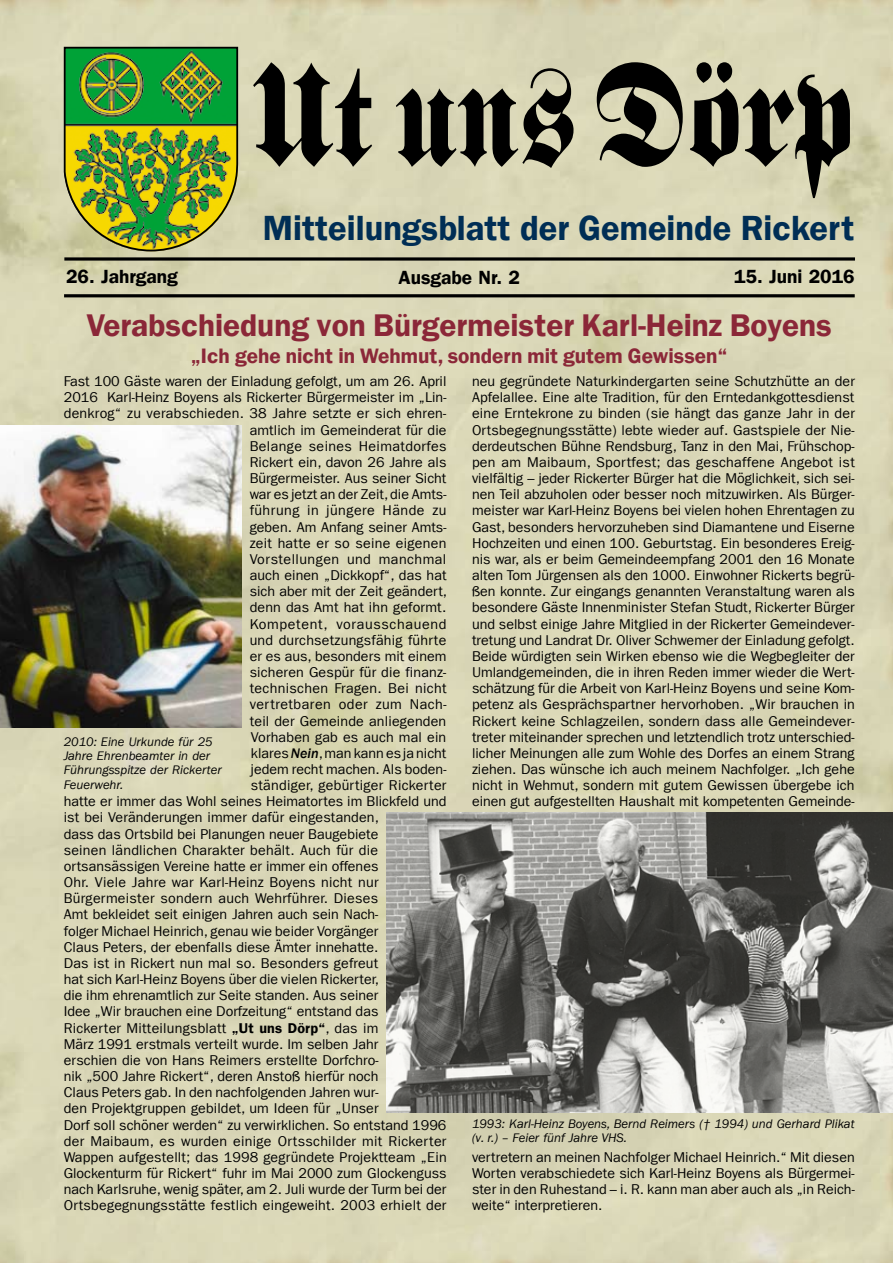
<style>
.page{position:relative;width:893px;height:1263px;background:#dbd8b7}
.page>*{position:absolute;margin:0;border:0;box-sizing:border-box;transform-origin:0 0}
.t1{font:143.25px "Fette Fraktur LT Std";color:#000;scale:.8 1}
.t2{font:35.1px "Franklin Gothic LT Com Dm";color:#002e55}
.t3{font:31.5px "Franklin Gothic LT Com Dm";color:#8b2738}
.t4{font:21px "Franklin Gothic LT Com Dm";color:#8b2738}
.t5{font:19.2px "Franklin Gothic LT Com Dm";color:#000}
.t6{font:14.25px/16.2px "Franklin Gothic LT Com";color:#000;text-align:justify}
.t7{font:14.25px "Franklin Gothic LT Com";letter-spacing:.02em;color:#000}
.t8{font:14.25px "Franklin Gothic LT Com";letter-spacing:.03em;color:#000}
.t9{font:14.25px "Franklin Gothic LT Com";letter-spacing:.025em;color:#000}
.t10{font:14.25px "Franklin Gothic LT Com";letter-spacing:.045em;color:#000}
.t11{font:14.25px "Franklin Gothic LT Com";letter-spacing:.035em;color:#000}
.t12{font:italic 12.75px/14.2px "Franklin Gothic LT Com";color:#000}
.s1{font-weight:500;font-style:italic}
.s2{font-family:"Franklin Gothic LT Com Dm"}
</style>
<div class="page">
<svg style="left:64px;top:257px;width:791px;height:4px;background:#2b2a24"></svg>
<hr style="left:64px;top:294px;width:791px;height:3px;background:#000">
<img style="left:63px;top:46px;width:176px;height:206px">
<img style="left:0;top:425px;width:241px;height:302px">
<img style="left:387px;top:812px;width:506px;height:300px">
<h1 class="t1" style="left:256px;top:34px;width:750px">Ut uns Dörp</h1>
<h2 class="t2" style="left:263px;top:207px;width:593px">Mitteilungsblatt der Gemeinde Rickert</h2>
<h3 class="t5" style="left:66px;top:265px;width:113px">26. Jahrgang</h3>
<h3 class="t5" style="left:398px;top:266px;width:123px">Ausgabe Nr. 2</h3>
<h3 class="t5" style="left:734px;top:265px;width:122px">15. Juni 2016</h3>
<h3 class="t3" style="left:87px;top:306px;width:747px">Verabschiedung von Bürgermeister Karl-Heinz Boyens</h3>
<h3 class="t4" style="left:191px;top:343px;width:538px">„Ich gehe nicht in Wehmut, sondern mit gutem Gewissen“</h3>
<p class="t6" style="left:472px;top:373px;width:384px">neu gegründete Naturkindergarten seine Schutzhütte an der Apfelallee. Eine alte Tradition, für den Erntedankgottesdienst eine Erntekrone zu binden (sie hängt das ganze Jahr in der Ortsbegegnungsstätte) lebte wieder auf. Gastspiele der Nie&shy;derdeutschen Bühne Rendsburg, Tanz in den Mai, Frühschop&shy;pen am Maibaum, Sportfest; das geschaffene Angebot ist vielfältig – jeder Rickerter Bürger hat die Möglichkeit, sich sei&shy;nen Teil abzuholen oder besser noch mitzuwirken. Als Bürger&shy;meister war Karl-Heinz Boyens bei vielen hohen Ehrentagen zu Gast, besonders hervorzuheben sind Diamantene und Eiserne Hochzeiten und einen 100. Geburtstag. Ein besonderes Ereig&shy;nis war, als er beim Gemeindeempfang 2001 den 16 Monate alten Tom Jürgensen als den 1000. Einwohner Rickerts begrü&shy;ßen konnte. Zur eingangs genannten Veranstaltung waren als besondere Gäste Innenminister Stefan Studt, Rickerter Bürger und selbst einige Jahre Mitglied in der Rickerter Gemeindever&shy;tretung und Landrat Dr. Oliver Schwemer der Einladung gefolgt.<br>Beide würdigten sein Wirken ebenso wie die Wegbegleiter der Umlandgemeinden, die in ihren Reden immer wieder die Wert&shy;schätzung für die Arbeit von Karl-Heinz Boyens und seine Kom&shy;petenz als Gesprächspartner hervorhoben. „Wir brauchen in Rickert keine Schlagzeilen, sondern dass alle Gemeindever&shy;treter miteinander sprechen und letztendlich trotz unterschied&shy;licher Meinungen alle zum Wohle des Dorfes an einem Strang ziehen. Das wünsche ich auch meinem Nachfolger. „Ich gehe nicht in Wehmut, sondern mit gutem Gewissen übergebe ich einen gut aufgestellten Haushalt mit kompetenten Gemeinde-</p>
<p class="t6" style="left:64px;top:373px;width:384px">Fast 100 Gäste waren der Einladung gefolgt, um am 26. April</p>
<p class="t6" style="left:64px;top:389px;width:384px">2016 Karl-Heinz Boyens als Rickerter Bürgermeister im „Lin-</p>
<p class="t6" style="left:64px;top:406px;width:384px">denkrog“ zu verabschieden. 38 Jahre setzte er sich ehren-</p>
<p class="t6" style="left:250px;top:422px;width:198px">amtlich im Gemeinderat für die</p>
<p class="t9" style="left:250px;top:438px;width:198px">Belange seines Heimatdorfes</p>
<p class="t6" style="left:250px;top:454px;width:198px">Rickert ein, davon 26 Jahre als</p>
<p class="t6" style="left:250px;top:470px;width:198px">Bürgermeister. Aus seiner Sicht</p>
<p class="t6" style="left:250px;top:486px;width:198px">war es jetzt an der Zeit, die Amts-</p>
<p class="t8" style="left:250px;top:502px;width:198px">führung in jüngere Hände zu</p>
<p class="t6" style="left:250px;top:519px;width:198px">geben. Am Anfang seiner Amts-</p>
<p class="t6" style="left:250px;top:535px;width:198px">zeit hatte er so seine eigenen</p>
<p class="t8" style="left:250px;top:551px;width:198px">Vorstellungen und manchmal</p>
<p class="t6" style="left:250px;top:567px;width:198px">auch einen „Dickkopf“, das hat</p>
<p class="t6" style="left:250px;top:583px;width:199px">sich aber mit der Zeit geändert,</p>
<p class="t6" style="left:250px;top:599px;width:198px">denn das Amt hat ihn geformt.</p>
<p class="t10" style="left:250px;top:615px;width:198px">Kompetent, vorausschauend</p>
<p class="t6" style="left:250px;top:632px;width:198px">und durchsetzungsfähig führte</p>
<p class="t6" style="left:250px;top:648px;width:198px">er es aus, besonders mit einem</p>
<p class="t6" style="left:250px;top:664px;width:198px">sicheren Gespür für die finanz-</p>
<p class="t7" style="left:250px;top:680px;width:198px">technischen Fragen. Bei nicht</p>
<p class="t11" style="left:250px;top:696px;width:198px">vertretbaren oder zum Nach-</p>
<p class="t6" style="left:250px;top:713px;width:198px">teil der Gemeinde anliegenden</p>
<p class="t6" style="left:251px;top:729px;width:197px">Vorhaben gab es auch mal ein</p>
<p class="t6" style="left:251px;top:745px;width:197px">klares <span class="s1">Nein</span>, man kann es ja nicht</p>
<p class="t6" style="left:251px;top:761px;width:197px">jedem recht machen. Als boden-</p>
<p class="t6" style="left:251px;top:777px;width:197px">ständiger, gebürtiger Rickerter</p>
<p class="t6" style="left:64px;top:793px;width:384px">hatte er immer das Wohl seines Heimatortes im Blickfeld und</p>
<p class="t6" style="left:64px;top:810px;width:317px">ist bei Veränderungen immer dafür eingestanden,</p>
<p class="t6" style="left:64px;top:826px;width:316px">dass das Ortsbild bei Planungen neuer Baugebiete</p>
<p class="t6" style="left:64px;top:842px;width:316px">seinen ländlichen Charakter behält. Auch für die</p>
<p class="t6" style="left:64px;top:858px;width:316px">ortsansässigen Vereine hatte er immer ein offenes</p>
<p class="t6" style="left:64px;top:874px;width:316px">Ohr. Viele Jahre war Karl-Heinz Boyens nicht nur</p>
<p class="t7" style="left:64px;top:890px;width:316px">Bürgermeister sondern auch Wehrführer. Dieses</p>
<p class="t6" style="left:64px;top:907px;width:316px">Amt bekleidet seit einigen Jahren auch sein Nach-</p>
<p class="t6" style="left:64px;top:923px;width:316px">folger Michael Heinrich, genau wie beider Vorgänger</p>
<p class="t6" style="left:64px;top:939px;width:316px">Claus Peters, der ebenfalls diese Ämter innehatte.</p>
<p class="t6" style="left:64px;top:955px;width:316px">Das ist in Rickert nun mal so. Besonders gefreut</p>
<p class="t6" style="left:64px;top:971px;width:317px">hat sich Karl-Heinz Boyens über die vielen Rickerter,</p>
<p class="t6" style="left:64px;top:987px;width:316px">die ihm ehrenamtlich zur Seite standen. Aus seiner</p>
<p class="t6" style="left:64px;top:1003px;width:316px">Idee „Wir brauchen eine Dorfzeitung“ entstand das</p>
<p class="t6" style="left:64px;top:1020px;width:316px">Rickerter Mitteilungsblatt <span class="s2">„Ut uns Dörp“</span>, das im</p>
<p class="t6" style="left:64px;top:1036px;width:316px">März 1991 erstmals verteilt wurde. Im selben Jahr</p>
<p class="t6" style="left:64px;top:1052px;width:316px">erschien die von Hans Reimers erstellte Dorfchro-</p>
<p class="t6" style="left:64px;top:1068px;width:316px">nik „500 Jahre Rickert“, deren Anstoß hierfür noch</p>
<p class="t6" style="left:64px;top:1084px;width:316px">Claus Peters gab. In den nachfolgenden Jahren wur-</p>
<p class="t6" style="left:64px;top:1100px;width:316px">den Projektgruppen gebildet, um Ideen für „Unser</p>
<p class="t6" style="left:64px;top:1117px;width:384px">Dorf soll schöner werden“ zu verwirklichen. So entstand 1996</p>
<p class="t7" style="left:64px;top:1133px;width:384px">der Maibaum, es wurden einige Ortsschilder mit Rickerter</p>
<p class="t6" style="left:64px;top:1149px;width:384px">Wappen aufgestellt; das 1998 gegründete Projektteam „Ein</p>
<p class="t6" style="left:64px;top:1165px;width:384px">Glockenturm für Rickert“ fuhr im Mai 2000 zum Glockenguss</p>
<p class="t6" style="left:64px;top:1181px;width:384px">nach Karlsruhe, wenig später, am 2. Juli wurde der Turm bei der</p>
<p class="t6" style="left:64px;top:1197px;width:384px">Ortsbegegnungsstätte festlich eingeweiht. 2003 erhielt der</p>
<p class="t12" style="left:64px;top:735px;width:160px">2010: Eine Urkunde für 25<br>Jahre Ehrenbeamter in der<br>Führungsspitze der Rickerter<br>Feuerwehr.</p>
<p class="t12" style="left:472px;top:1117px;width:384px">1993: Karl-Heinz Boyens, Bernd Reimers († 1994) und Gerhard Plikat (v. r.) – Feier fünf Jahre VHS.</p>
<p class="t6" style="left:472px;top:1149px;width:384px">vertretern an meinen Nachfolger Michael Heinrich.“ Mit diesen Worten verabschiedete sich Karl-Heinz Boyens als Bürgermei&shy;ster in den Ruhestand – i. R. kann man aber auch als „in Reich&shy;weite“ interpretieren.</p>
</div>
